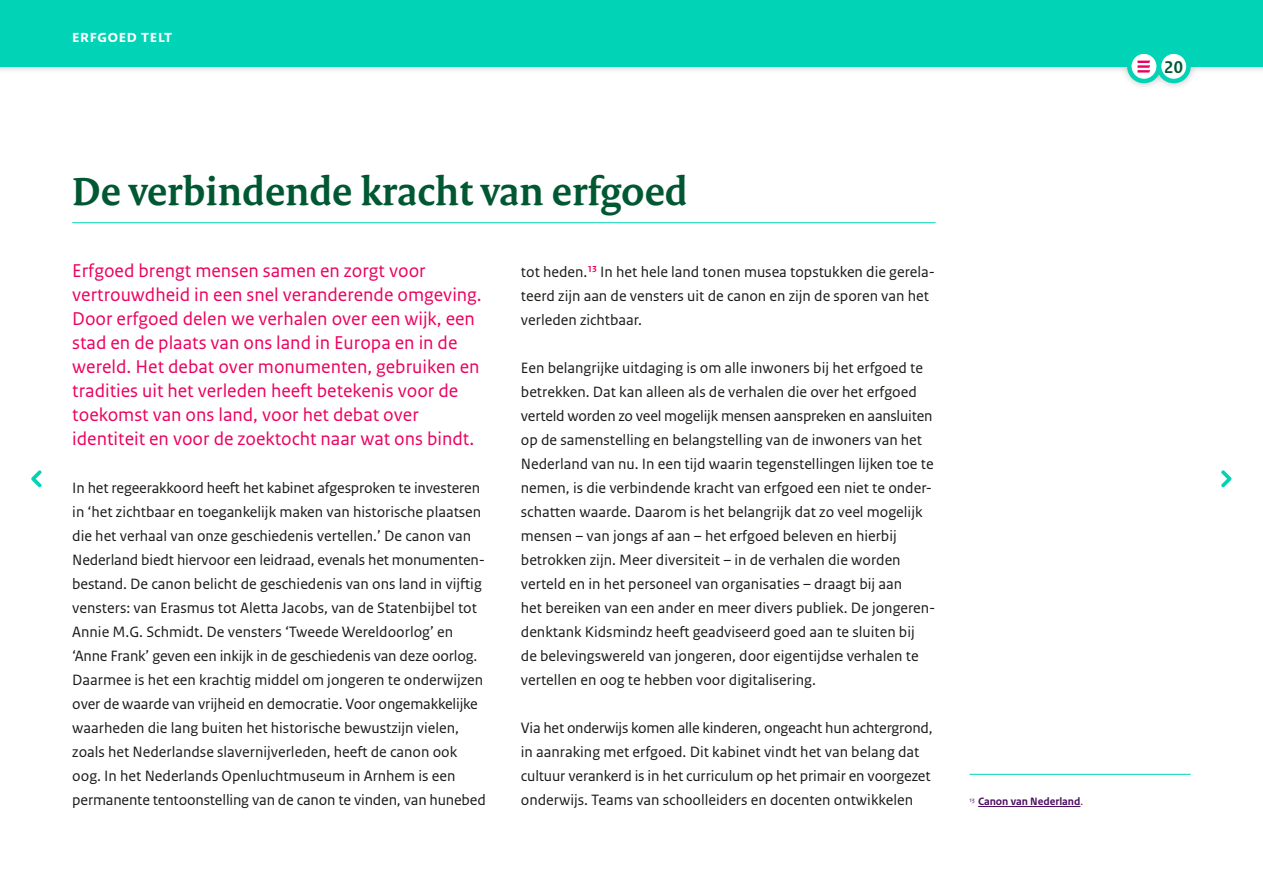
<style>
.page{position:relative;width:1263px;height:893px;background:#fff}
.page>*{position:absolute;margin:0;border:0;box-sizing:border-box;transform-origin:0 0}
.t1{font:700 42px "Rijksoverheid Serif";color:#005832}
.t2{font:19.5px/24px "Rijksoverheid Sans Text";color:#ec005f}
.t3{font:700 18px "Rijksoverheid Sans Heading";letter-spacing:.04em;color:#fff}
.t4{font:700 18px "Rijksoverheid Sans Heading";color:#005832}
.t5{font:15.75px/24px "Rijksoverheid Sans Text";color:#1a1a18}
.t6{font:700 11.25px "Rijksoverheid Sans Text";color:#4b0c61}
.s1{font-weight:400}
</style>
<div class="page">
<hr style="left:969px;top:774px;width:222px;height:1px;background:#00d3b6">
<hr style="left:978px;top:806px;width:102px;height:1px;background:#4b0c61">
<div style="left:0;top:0;width:1263px;height:91px;background:#1a1a18;opacity:.3"></div>
<div style="left:0;top:0;width:1263px;height:67px;background:#00d3b6"></div>
<svg style="left:1159px;top:52px;width:29px;height:29px"></svg>
<div style="left:1157px;top:49px;width:34px;height:34px;border:4px solid #00d3b6;border-radius:50%"></div>
<svg style="left:1129px;top:52px;width:30px;height:29px"></svg>
<div style="left:1127px;top:49px;width:34px;height:34px;border:4px solid #00d3b6;border-radius:50%"></div>
<svg style="left:1137px;top:61px;width:13px;height:12px"></svg>
<svg style="left:1221px;top:470px;width:11px;height:18px"></svg>
<svg style="left:31px;top:470px;width:11px;height:18px"></svg>
<hr style="left:72px;top:222px;width:863px;height:1px;background:#00d3b6">
<p class="t3" style="left:72px;top:26px;width:101px">erfgoed telt</p>
<h1 class="t1" style="left:72px;top:166px;width:617px">De verbindende kracht van erfgoed</h1>
<p class="t2" style="left:72px;top:259px;width:411px">Erfgoed brengt mensen samen en zorgt voor vertrouwdheid in een snel veranderende omgeving.<br>Door erfgoed delen we verhalen over een wijk, een stad en de plaats van ons land in Europa en in de wereld. Het debat over monumenten, gebruiken en tradities uit het verleden heeft betekenis voor de toekomst van ons land, voor het debat over identiteit en voor de zoektocht naar wat ons bindt.</p>
<p class="t5" style="left:72px;top:476px;width:415px">In het regeerakkoord heeft het kabinet afgesproken te investeren in ‘het zichtbaar en toegankelijk maken van historische plaatsen die het verhaal van onze geschiedenis vertellen.’ De canon van Nederland biedt hiervoor een leidraad, evenals het monumenten&shy;bestand. De canon belicht de geschiedenis van ons land in vijftig vensters: van Erasmus tot Aletta Jacobs, van de Statenbijbel tot Annie M.G. Schmidt. De vensters ‘Tweede Wereldoorlog’ en ‘Anne Frank’ geven een inkijk in de geschiedenis van deze oorlog.<br>Daarmee is het een krachtig middel om jongeren te onderwijzen over de waarde van vrijheid en democratie. Voor ongemakkelijke waarheden die lang buiten het historische bewustzijn vielen, zoals het Nederlandse slavernijverleden, heeft de canon ook oog. In het Nederlands Openluchtmuseum in Arnhem is een permanente tentoonstelling van de canon te vinden, van hunebed</p>
<p class="t5" style="left:521px;top:260px;width:416px">tot heden.<sup>13</sup> In het hele land tonen musea topstukken die gerela&shy;teerd zijn aan de vensters uit de canon en zijn de sporen van het verleden zichtbaar.</p>
<p class="t5" style="left:521px;top:356px;width:416px">Een belangrijke uitdaging is om alle inwoners bij het erfgoed te betrekken. Dat kan alleen als de verhalen die over het erfgoed verteld worden zo veel mogelijk mensen aanspreken en aansluiten op de samenstelling en belangstelling van de inwoners van het Nederland van nu. In een tijd waarin tegenstellingen lijken toe te nemen, is die verbindende kracht van erfgoed een niet te onder&shy;schatten waarde. Daarom is het belangrijk dat zo veel mogelijk mensen – van jongs af aan – het erfgoed beleven en hierbij betrokken zijn. Meer diversiteit – in de verhalen die worden verteld en in het personeel van organisaties – draagt bij aan<br>het bereiken van een ander en meer divers publiek. De jongeren&shy;denktank Kidsmindz heeft geadviseerd goed aan te sluiten bij<br>de belevingswereld van jongeren, door eigentijdse verhalen te vertellen en oog te hebben voor digitalisering.</p>
<p class="t5" style="left:521px;top:716px;width:413px">Via het onderwijs komen alle kinderen, ongeacht hun achtergrond, in aanraking met erfgoed. Dit kabinet vindt het van belang dat cultuur verankerd is in het curriculum op het primair en voorgezet onderwijs. Teams van schoolleiders en docenten ontwikkelen</p>
<p class="t6" style="left:969px;top:795px;width:115px"><sup>13</sup> Canon van Nederland<span class="s1">.</span></p>
<p class="t4" style="left:1164px;top:57px;width:20px">20</p>
</div>
